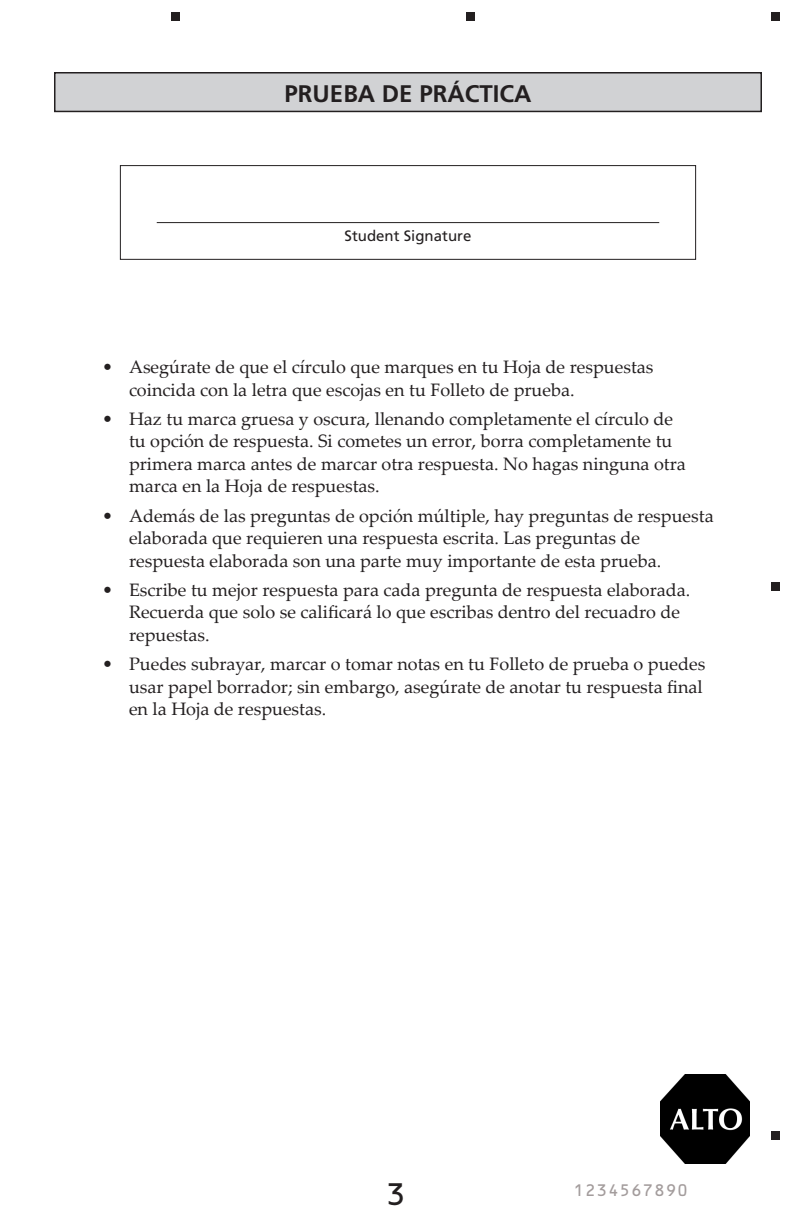
<style>
.page{position:relative;width:792px;height:1224px;background:#fff}
.page>*{position:absolute;margin:0;border:0;box-sizing:border-box;transform-origin:0 0}
.t1{font:29.9px "OCRB Alternate";color:#231f20}
.t2{font:700 24px "Frutiger";color:#231f20}
.t3{font:18px/22.5px "Palatino Linotype";color:#231f20}
.t4{font:16px "OCRB Alternate";color:#a39c9c}
.base{font:15px "Frutiger";color:#231f20}
</style>
<div class="page">
<div style="left:771px;top:12px;width:9px;height:9px;background:#231f20"></div>
<div style="left:466px;top:12px;width:10px;height:9px;background:#231f20"></div>
<div style="left:171px;top:12px;width:9px;height:9px;background:#231f20"></div>
<div style="left:771px;top:1131px;width:9px;height:9px;background:#231f20"></div>
<div style="left:771px;top:582px;width:9px;height:9px;background:#231f20"></div>
<hr style="left:157px;top:222px;width:502px;height:1px;background:#231f20">
<div style="left:120px;top:165px;width:576px;height:95px;border:1px solid #231f20"></div>
<div style="left:55px;top:73px;width:706px;height:38px;background:#d1d2d4"></div>
<div style="left:54px;top:72px;width:708px;height:40px;border:2px solid #231f20"></div>
<img style="left:660px;top:1074px;width:90px;height:90px">
<p class="t2" style="left:285px;top:79px;width:248px">PRUEBA DE PRÁCTICA</p>
<p class="base" style="left:345px;top:227px;width:128px">Student Signature</p>
<p class="t3" style="left:129px;top:355px;width:526px;text-indent:-27px">• Asegúrate de que el círculo que marques en tu Hoja de respuestas coincida con la letra que escojas en tu Folleto de prueba.</p>
<p class="t3" style="left:129px;top:407px;width:558px;text-indent:-27px">• Haz tu marca gruesa y oscura, llenando completamente el círculo de tu opción de respuesta. Si cometes un error, borra completamente tu primera marca antes de marcar otra respuesta. No hagas ninguna otra marca en la Hoja de respuestas.</p>
<p class="t3" style="left:129px;top:504px;width:586px;text-indent:-27px">• Además de las preguntas de opción múltiple, hay preguntas de respuesta elaborada que requieren una respuesta escrita. Las preguntas de respuesta elaborada son una parte muy importante de esta prueba.</p>
<p class="t3" style="left:129px;top:578px;width:563px;text-indent:-27px">• Escribe tu mejor respuesta para cada pregunta de respuesta elaborada.<br>Recuerda que solo se calificará lo que escribas dentro del recuadro de repuestas.</p>
<p class="t3" style="left:129px;top:652px;width:578px;text-indent:-27px">• Puedes subrayar, marcar o tomar notas en tu Folleto de prueba o puedes usar papel borrador; sin embargo, asegúrate de anotar tu respuesta final en la Hoja de respuestas.</p>
<h1 class="t1" style="left:385px;top:1177px;width:23px">3</h1>
<p class="t4" style="left:573px;top:1181px;width:117px">1234567890</p>
</div>
